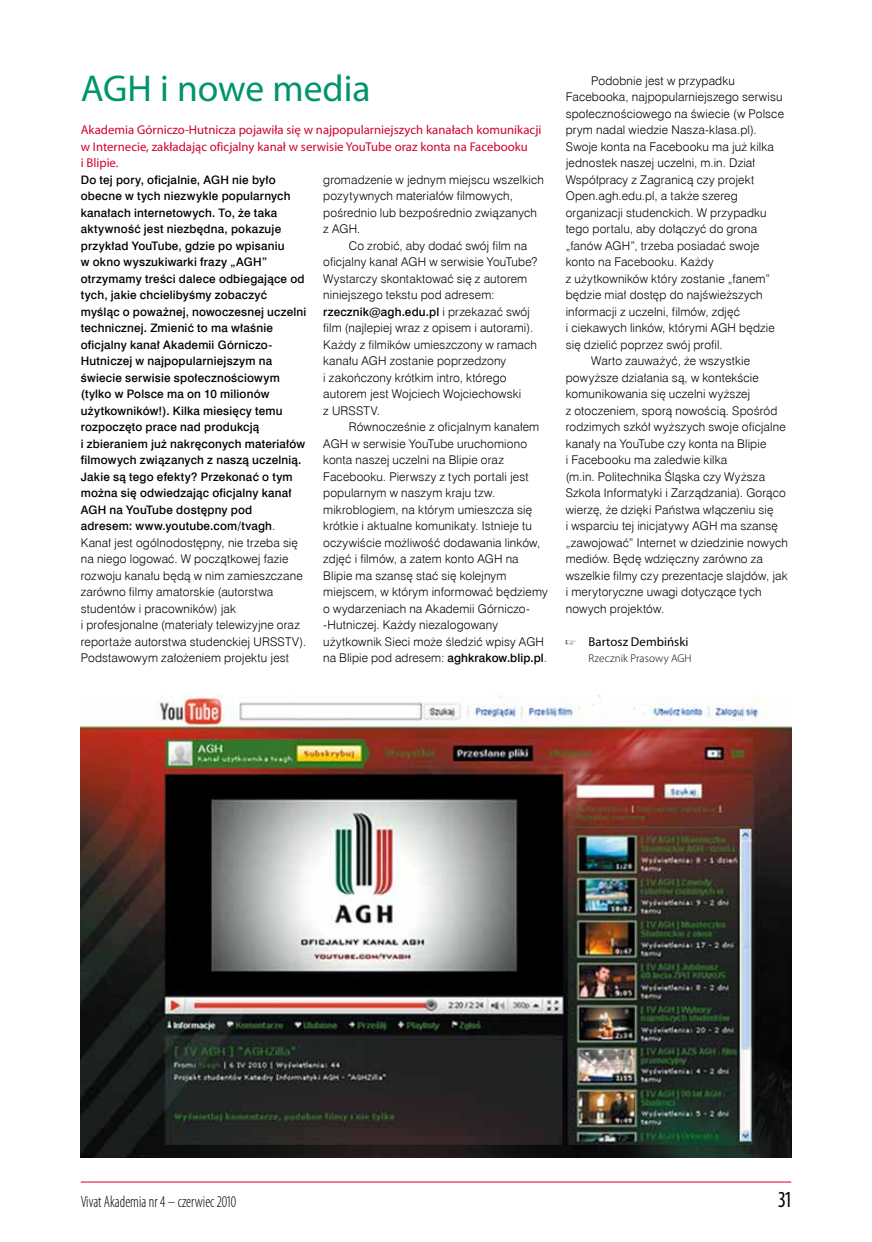
<style>
.page{position:relative;width:872px;height:1242px;background:#fff}
.page>*{position:absolute;margin:0;border:0;box-sizing:border-box;transform-origin:0 0}
.t1{font:37.5px "Myriad Pro";color:#00946c}
.t2{font:condensed 23.1px "Myriad Pro";color:#000;scale:.91 1}
.t3{font:300 condensed 16.5px "Myriad Pro";color:#000;scale:.91 1}
.t4{font:12.75px/16.5px "Myriad Pro";color:#d2002e}
.t5{font:12.75px "Myriad Pro";letter-spacing:.005em;color:#000}
.t6{font:12px/16.5px "Swis 721 Lt EU";letter-spacing:.015em;color:#000}
.t7{font:11.7px/16.5px "Swis 721 Md EU";letter-spacing:.015em;color:#000}
.t8{font:300 11.25px "Myriad Pro";letter-spacing:.005em;color:#000}
.s1{font-family:"Swis 721 Lt EU";font-size:12px}
.s2{font-family:"Swis 721 Md EU";font-size:11.7px}
</style>
<div class="page">
<hr style="left:81px;top:1181px;width:710px;height:1px;background:#e20030">
<img style="left:81px;top:695px;width:710px;height:462px">
<h1 class="t1" style="left:81px;top:68px;width:291px">AGH i nowe media</h1>
<p class="t4" style="left:81px;top:122px;width:462px">Akademia Górniczo-Hutnicza pojawiła się w najpopularniejszych kanałach komunikacji w Internecie, zakładając oficjalny kanał w serwisie YouTube oraz konta na Facebooku<br>i Blipie.</p>
<p class="t7" style="left:81px;top:172px;width:227px">Do tej pory, oficjalnie, AGH nie było obecne w tych niezwykle popularnych kanałach internetowych. To, że taka aktywność jest niezbędna, pokazuje przykład YouTube, gdzie po wpisaniu<br>w okno wyszukiwarki frazy „AGH” otrzymamy treści dalece odbiegające od tych, jakie chcielibyśmy zobaczyć myśląc o poważnej, nowoczesnej uczelni technicznej. Zmienić to ma właśnie oficjalny kanał Akademii Górniczo-Hutniczej w najpopularniejszym na świecie serwisie społecznościowym (tylko w Polsce ma on 10 milionów użytkowników!). Kilka miesięcy temu rozpoczęto prace nad produkcją<br>i zbieraniem już nakręconych materiałów filmowych związanych z naszą uczelnią.<br>Jakie są tego efekty? Przekonać o tym można się odwiedzając oficjalny kanał AGH na YouTube dostępny pod adresem: www.youtube.com/tvagh<span class="s1">.</span></p>
<p class="t6" style="left:81px;top:534px;width:227px">Kanał jest ogólnodostępny, nie trzeba się na niego logować. W początkowej fazie rozwoju kanału będą w nim zamieszczane zarówno filmy amatorskie (autorstwa studentów i pracowników) jak<br>i profesjonalne (materiały telewizyjne oraz reportaże autorstwa studenckiej URSSTV).<br>Podstawowym założeniem projektu jest</p>
<p class="t6" style="left:323px;top:171px;width:222px">gromadzenie w jednym miejscu wszelkich pozytywnych materiałów filmowych, pośrednio lub bezpośrednio związanych z AGH.</p>
<p class="t6" style="left:323px;top:237px;width:216px;text-indent:26px">Co zrobić, aby dodać swój film na oficjalny kanał AGH w serwisie YouTube?<br>Wystarczy skontaktować się z autorem niniejszego tekstu pod adresem:</p>
<p class="t7" style="left:323px;top:304px;width:208px">rzecznik@agh.edu.pl <span class="s1">i przekazać swój</span></p>
<p class="t6" style="left:323px;top:320px;width:215px">film (najlepiej wraz z opisem i autorami).<br>Każdy z filmików umieszczony w ramach kanału AGH zostanie poprzedzony<br>i zakończony krótkim intro, którego autorem jest Wojciech Wojciechowski<br>z URSSTV.</p>
<p class="t6" style="left:349px;top:419px;width:192px">Równocześnie z oficjalnym kanałem</p>
<p class="t6" style="left:323px;top:435px;width:205px">AGH w serwisie YouTube uruchomiono</p>
<p class="t6" style="left:323px;top:452px;width:182px">konta naszej uczelni na Blipie oraz</p>
<p class="t6" style="left:323px;top:468px;width:207px">Facebooku. Pierwszy z tych portali jest</p>
<p class="t6" style="left:323px;top:485px;width:173px">popularnym w naszym kraju tzw.</p>
<p class="t6" style="left:323px;top:501px;width:210px">mikroblogiem, na którym umieszcza się</p>
<p class="t6" style="left:323px;top:518px;width:210px">krótkie i aktualne komunikaty. Istnieje tu</p>
<p class="t6" style="left:323px;top:534px;width:218px">oczywiście możliwość dodawania linków,</p>
<p class="t6" style="left:323px;top:551px;width:197px">zdjęć i filmów, a zatem konto AGH na</p>
<p class="t6" style="left:323px;top:567px;width:185px">Blipie ma szansę stać się kolejnym</p>
<p class="t6" style="left:323px;top:584px;width:226px">miejscem, w którym informować będziemy</p>
<p class="t6" style="left:323px;top:600px;width:207px">o wydarzeniach na Akademii Górniczo-</p>
<p class="t6" style="left:327px;top:617px;width:172px">Hutniczej. Każdy niezalogowany</p>
<p class="t6" style="left:323px;top:633px;width:222px">użytkownik Sieci może śledzić wpisy AGH</p>
<p class="t6" style="left:323px;top:650px;width:225px">na Blipie pod adresem: <span class="s2">aghkrakow.blip.pl</span>.</p>
<p class="t6" style="left:591px;top:72px;width:145px">Podobnie jest w przypadku</p>
<p class="t6" style="left:566px;top:89px;width:218px">Facebooka, najpopularniejszego serwisu</p>
<p class="t6" style="left:566px;top:105px;width:220px">społecznościowego na świecie (w Polsce</p>
<p class="t6" style="left:566px;top:122px;width:192px">prym nadal wiedzie Nasza-klasa.pl).</p>
<p class="t6" style="left:566px;top:138px;width:210px">Swoje konta na Facebooku ma już kilka</p>
<p class="t6" style="left:566px;top:155px;width:191px">jednostek naszej uczelni, m.in. Dział</p>
<p class="t6" style="left:566px;top:171px;width:190px">Współpracy z Zagranicą czy projekt</p>
<p class="t6" style="left:566px;top:188px;width:173px">Open.agh.edu.pl, a także szereg</p>
<p class="t6" style="left:566px;top:204px;width:202px">organizacji studenckich. W przypadku</p>
<p class="t6" style="left:566px;top:221px;width:193px">tego portalu, aby dołączyć do grona</p>
<p class="t6" style="left:566px;top:237px;width:195px">„fanów AGH”, trzeba posiadać swoje</p>
<p class="t6" style="left:566px;top:254px;width:149px">konto na Facebooku. Każdy</p>
<p class="t6" style="left:566px;top:270px;width:206px">z użytkowników który zostanie „fanem”</p>
<p class="t6" style="left:566px;top:287px;width:198px">będzie miał dostęp do najświeższych</p>
<p class="t6" style="left:566px;top:303px;width:176px">informacji z uczelni, filmów, zdjęć</p>
<p class="t6" style="left:566px;top:320px;width:211px">i ciekawych linków, którymi AGH będzie</p>
<p class="t6" style="left:566px;top:336px;width:158px">się dzielić poprzez swój profil.</p>
<p class="t6" style="left:591px;top:353px;width:160px">Warto zauważyć, że wszystkie</p>
<p class="t6" style="left:566px;top:369px;width:195px">powyższe działania są, w kontekście</p>
<p class="t6" style="left:566px;top:386px;width:186px">komunikowania się uczelni wyższej</p>
<p class="t6" style="left:566px;top:402px;width:213px">z otoczeniem, sporą nowością. Spośród</p>
<p class="t6" style="left:566px;top:419px;width:221px">rodzimych szkół wyższych swoje oficjalne</p>
<p class="t6" style="left:566px;top:435px;width:202px">kanały na YouTube czy konta na Blipie</p>
<p class="t6" style="left:566px;top:452px;width:163px">i Facebooku ma zaledwie kilka</p>
<p class="t6" style="left:566px;top:468px;width:201px">(m.in. Politechnika Śląska czy Wyższa</p>
<p class="t6" style="left:566px;top:485px;width:222px">Szkoła Informatyki i Zarządzania). Gorąco</p>
<p class="t6" style="left:566px;top:501px;width:209px">wierzę, że dzięki Państwa włączeniu się</p>
<p class="t6" style="left:566px;top:518px;width:214px">i wsparciu tej inicjatywy AGH ma szansę</p>
<p class="t6" style="left:566px;top:534px;width:224px">„zawojować” Internet w dziedzinie nowych</p>
<p class="t6" style="left:566px;top:551px;width:199px">mediów. Będę wdzięczny zarówno za</p>
<p class="t6" style="left:566px;top:567px;width:223px">wszelkie filmy czy prezentacje slajdów, jak</p>
<p class="t6" style="left:566px;top:584px;width:197px">i merytoryczne uwagi dotyczące tych</p>
<p class="t6" style="left:566px;top:600px;width:100px">nowych projektów.</p>
<p class="t5" style="left:566px;top:634px;width:124px">• Bartosz Dembiński</p>
<p class="t8" style="left:588px;top:652px;width:105px">Rzecznik Prasowy AGH</p>
<h3 class="t3" style="left:81px;top:1192px;width:172px">Vivat Akademia nr 4 – czerwiec 2010</h3>
<h2 class="t2" style="left:778px;top:1186px;width:15px">31</h2>
</div>
